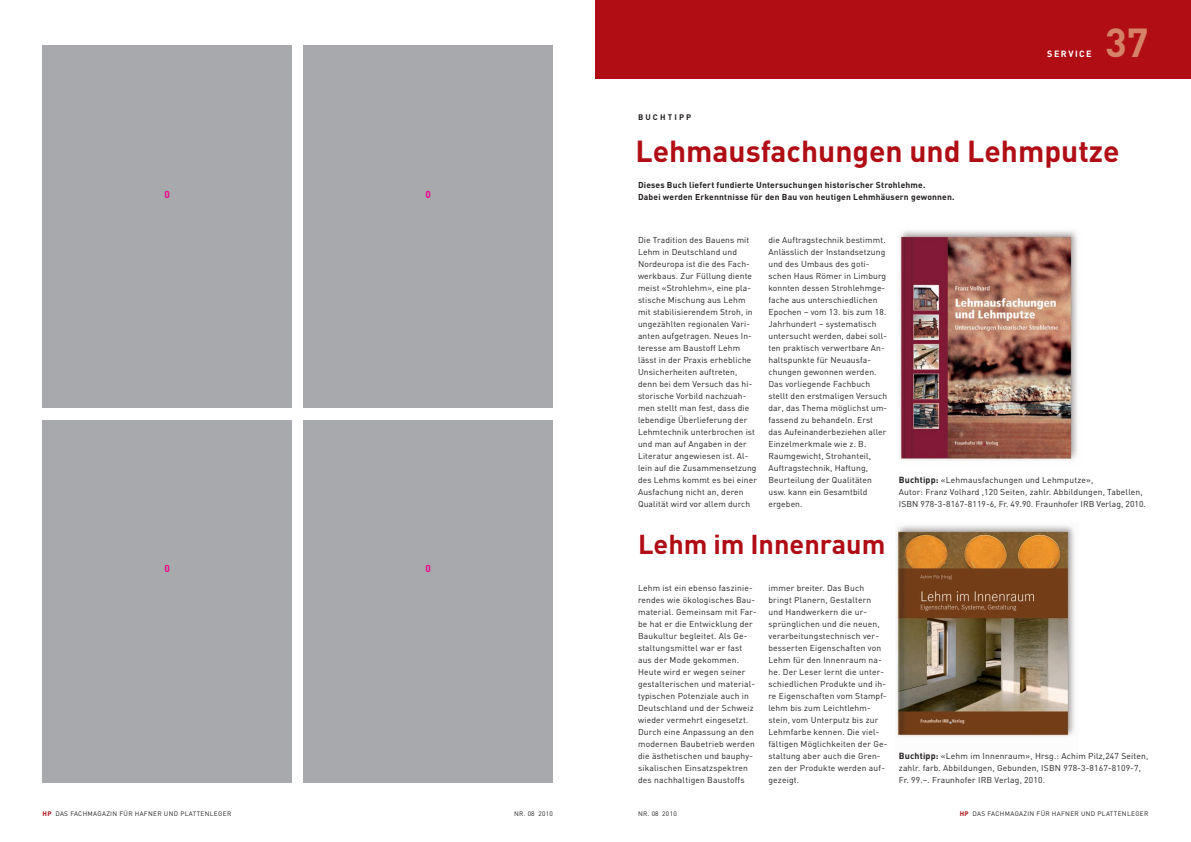
<style>
.page{position:relative;width:1191px;height:842px;background:#fff}
.page>*{position:absolute;margin:0;border:0;box-sizing:border-box;transform-origin:0 0}
.t1{font:700 40px "DIN";color:#d58269}
.t2{font:700 30px "DIN";color:#b00d15}
.t3{font:700 27px "DIN";color:#b00d15}
.t4{font:700 10px "DIN";color:#ed028c}
.t5{font:700 9px "DIN";letter-spacing:.165em;color:#fff}
.t6{font:8.5px/12px "DIN";letter-spacing:.015em;color:#231f20}
.t7{font:700 8.5px/12px "DIN";letter-spacing:.02em;color:#231f20}
.t8{font:700 8px "DIN";letter-spacing:.27em;color:#231f20}
.t9{font:6.5px "DIN";letter-spacing:.05em;color:#231f20}
.s1{font-weight:700;color:#b00d15}
.s2{font-weight:700;font-size:8.8px}
</style>
<div class="page">
<img style="left:896px;top:525px;width:179px;height:212px">
<div style="left:595px;top:0;width:596px;height:79px;background:#b00d15"></div>
<div style="left:43px;top:45px;width:249px;height:363px;background:#a8a9ad"></div>
<div style="left:303px;top:45px;width:250px;height:363px;background:#a8a9ad"></div>
<div style="left:43px;top:420px;width:249px;height:362px;background:#a8a9ad"></div>
<div style="left:303px;top:420px;width:250px;height:362px;background:#a8a9ad"></div>
<img style="left:899px;top:230px;width:178px;height:230px">
<p class="t4" style="left:165px;top:189px;width:7px">0</p>
<p class="t4" style="left:425px;top:189px;width:7px">0</p>
<p class="t4" style="left:165px;top:563px;width:7px">0</p>
<p class="t4" style="left:425px;top:563px;width:7px">0</p>
<p class="t9" style="left:43px;top:810px;width:190px"><span class="s1">HP</span> DAS FACHMAGAZIN FÜR HAFNER UND PLATTENLEGER</p>
<p class="t9" style="left:514px;top:810px;width:40px">NR. 08 2010</p>
<p class="t5" style="left:1047px;top:48px;width:46px">SERVICE</p>
<h1 class="t1" style="left:1105px;top:20px;width:45px">37</h1>
<p class="t8" style="left:638px;top:112px;width:55px">BUCHTIPP</p>
<h2 class="t2" style="left:635px;top:134px;width:485px">Lehmausfachungen und Lehmputze</h2>
<p class="t7" style="left:638px;top:179px;width:318px">Dieses Buch liefert fundierte Untersuchungen historischer Strohlehme.<br>Dabei werden Erkenntnisse für den Bau von heutigen Lehmhäusern gewonnen.</p>
<p class="t6" style="left:638px;top:234px;width:120px">Die Tradition des Bauens mit<br>Lehm in Deutschland und<br>Nordeuropa ist die des Fach&shy;werkbaus. Zur Füllung diente meist «Strohlehm», eine pla&shy;stische Mischung aus Lehm mit stabilisierendem Stroh, in ungezählten regionalen Vari&shy;anten aufgetragen. Neues In&shy;teresse am Baustoff Lehm lässt in der Praxis erhebliche<br>Unsicherheiten auftreten, denn bei dem Versuch das hi&shy;storische Vorbild nachzuah&shy;men stellt man fest, dass die lebendige Überlieferung der<br>Lehmtechnik unterbrochen ist und man auf Angaben in der<br>Literatur angewiesen ist. Al&shy;lein auf die Zusammensetzung des Lehms kommt es bei einer<br>Ausfachung nicht an, deren<br>Qualität wird vor allem durch</p>
<p class="t6" style="left:768px;top:234px;width:120px">die Auftragstechnik bestimmt.<br>Anlässlich der Instandsetzung und des Umbaus des goti&shy;schen Haus Römer in Limburg konnten dessen Strohlehmge&shy;fache aus unterschiedlichen<br>Epochen – vom 13. bis zum 18.<br>Jahrhundert – systematisch untersucht werden, dabei soll&shy;ten praktisch verwertbare An&shy;haltspunkte für Neuausfa&shy;chungen gewonnen werden.<br>Das vorliegende Fachbuch stellt den erstmaligen Versuch dar, das Thema möglichst um&shy;fassend zu behandeln. Erst das Aufeinanderbeziehen aller<br>Einzelmerkmale wie z. B.<br>Raumgewicht, Strohanteil,<br>Auftragstechnik, Haftung,<br>Beurteilung der Qualitäten usw. kann ein Gesamtbild ergeben.</p>
<h3 class="t3" style="left:638px;top:529px;width:249px">Lehm im Innenraum</h3>
<p class="t6" style="left:638px;top:582px;width:120px">Lehm ist ein ebenso faszinie&shy;rendes wie ökologisches Bau&shy;material. Gemeinsam mit Far&shy;be hat er die Entwicklung der<br>Baukultur begleitet. Als Ge&shy;staltungsmittel war er fast aus der Mode gekommen.<br>Heute wird er wegen seiner gestalterischen und material&shy;typischen Potenziale auch in<br>Deutschland und der Schweiz wieder vermehrt eingesetzt.<br>Durch eine Anpassung an den modernen Baubetrieb werden die ästhetischen und bauphy&shy;sikalischen Einsatzspektren des nachhaltigen Baustoffs</p>
<p class="t6" style="left:768px;top:582px;width:120px">immer breiter. Das Buch bringt Planern, Gestaltern und Handwerkern die ur&shy;sprünglichen und die neuen, verarbeitungstechnisch ver&shy;besserten Eigenschaften von<br>Lehm für den Innenraum na&shy;he. Der Leser lernt die unter&shy;schiedlichen Produkte und ih&shy;re Eigenschaften vom Stampf&shy;lehm bis zum Leichtlehm&shy;stein, vom Unterputz bis zur<br>Lehmfarbe kennen. Die viel&shy;fältigen Möglichkeiten der Ge&shy;staltung aber auch die Gren&shy;zen der Produkte werden auf&shy;gezeigt.</p>
<p class="t6" style="left:899px;top:474px;width:248px"><span class="s2">Buchtipp:</span> «Lehmausfachungen und Lehmputze»,<br>Autor: Franz Volhard ,120 Seiten, zahlr. Abbildungen, Tabellen,<br>ISBN 978-3-8167-8119-6, Fr. 49.90. Fraunhofer IRB Verlag, 2010.</p>
<p class="t6" style="left:899px;top:750px;width:251px"><span class="s2">Buchtipp:</span> «Lehm im Innenraum», Hrsg.: Achim Pilz,247 Seiten, zahlr. farb. Abbildungen, Gebunden, ISBN 978-3-8167-8109-7,<br>Fr. 99.–. Fraunhofer IRB Verlag, 2010.</p>
<p class="t9" style="left:638px;top:810px;width:40px">NR. 08 2010</p>
<p class="t9" style="left:959px;top:810px;width:190px"><span class="s1">HP</span> DAS FACHMAGAZIN FÜR HAFNER UND PLATTENLEGER</p>
</div>
